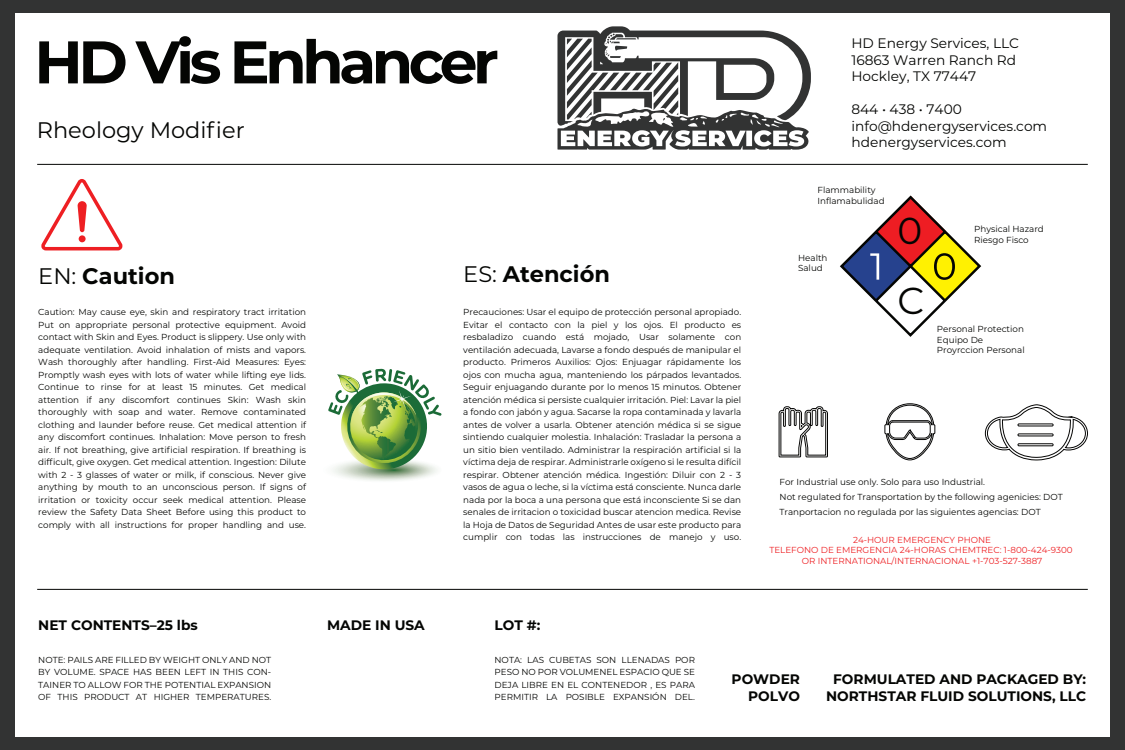
<style>
.page{position:relative;width:1125px;height:750px;background:#fff}
.page>*{position:absolute;margin:0;border:0;box-sizing:border-box;transform-origin:0 0}
.t1{font:700 60px "Montserrat";letter-spacing:-.075em;color:#040503}
.t2{font:37.5px "Montserrat";color:#040503}
.t3{font:700 22.5px "Montserrat";color:#040503}
.t4{font:22.5px "Montserrat";color:#040503}
.t5{font:13.75px/16.5px "Montserrat";color:#040503}
.t6{font:700 13.75px/16.5px "Montserrat";color:#040503;text-align:right}
.t7{font:8.75px/12.5px "Montserrat";color:#040503}
.t8{font:8.75px/10.5px "Montserrat";color:#ee1f23;text-align:center}
.s1{font-weight:400}
</style>
<div class="page">
<div style="left:0;top:0;width:14px;height:750px;background:#323333"></div>
<div style="left:1111px;top:0;width:14px;height:750px;background:#323333"></div>
<div style="left:0;top:0;width:1125px;height:12px;background:#323333"></div>
<div style="left:0;top:738px;width:1125px;height:12px;background:#323333"></div>
<svg style="left:557px;top:26px;width:254px;height:124px"></svg>
<hr style="left:37px;top:164px;width:1051px;height:1px;background:#040503">
<svg style="left:840px;top:195px;width:142px;height:142px"></svg>
<svg style="left:884px;top:403px;width:51px;height:58px"></svg>
<svg style="left:778px;top:406px;width:50px;height:52px"></svg>
<svg style="left:328px;top:369px;width:114px;height:112px"></svg>
<hr style="left:37px;top:589px;width:1051px;height:1px;background:#040503">
<svg style="left:41px;top:179px;width:82px;height:71px"></svg>
<svg style="left:985px;top:404px;width:103px;height:57px"></svg>
<h1 class="t1" style="left:34px;top:19px;width:466px">HD Vis Enhancer</h1>
<h3 class="t5" style="left:851px;top:35px;width:169px">HD Energy Services, LLC<br>16863 Warren Ranch Rd<br>Hockley, TX 77447</h3>
<h3 class="t5" style="left:851px;top:101px;width:197px">844 • 438 • 7400 info@hdenergyservices.com hdenergyservices.com</h3>
<p class="t7" style="left:818px;top:185px;width:69px;line-height:10.5px">Flammability<br>Inflamabulidad</p>
<h3 class="t4" style="left:37px;top:115px;width:209px">Rheology Modifier</h3>
<h3 class="t3" style="left:38px;top:260px;width:138px"><span class="s1">EN:</span> Caution</h3>
<p class="t7" style="left:38px;top:306px;width:269px;text-align:justify">Caution: May cause eye, skin and respiratory tract irritation Put on appropriate personal protective equipment. Avoid contact with Skin and Eyes. Product is slippery. Use only with adequate ventilation. Avoid inhalation of mists and vapors.<br>Wash thoroughly after handling. First-Aid Measures: Eyes:<br>Promptly wash eyes with lots of water while lifting eye lids.<br>Continue to rinse for at least 15 minutes. Get medical attention if any discomfort continues Skin: Wash skin thoroughly with soap and water. Remove contaminated clothing and launder before reuse. Get medical attention if any discomfort continues. Inhalation: Move person to fresh air. If not breathing, give artificial respiration. If breathing is difficult, give oxygen. Get medical attention. Ingestion: Dilute with 2 - 3 glasses of water or milk, if conscious. Never give anything by mouth to an unconscious person. If signs of irritation or toxicity occur seek medical attention. Please review the Safety Data Sheet Before using this product to comply with all instructions for proper handling and use.</p>
<h3 class="t3" style="left:463px;top:258px;width:148px"><span class="s1">ES:</span> Atención</h3>
<p class="t7" style="left:463px;top:306px;width:279px;text-align:justify">Precauciones: Usar el equipo de protección personal apropiado.<br>Evitar el contacto con la piel y los ojos. El producto es resbaladizo cuando está mojado, Usar solamente con ventilación adecuada, Lavarse a fondo después de manipular el producto. Primeros Auxilios: Ojos: Enjuagar rápidamente los ojos con mucha agua, manteniendo los párpados levantados.<br>Seguir enjuagando durante por lo menos 15 minutos. Obtener atención médica si persiste cualquier irritación. Piel: Lavar la piel a fondo con jabón y agua. Sacarse la ropa contaminada y lavarla antes de volver a usarla. Obtener atención médica si se sigue sintiendo cualquier molestia. Inhalación: Trasladar la persona a un sitio bien ventilado. Administrar la respiración artificial si la víctima deja de respirar. Administrarle oxígeno si le resulta difícil respirar. Obtener atención médica. Ingestión: Diluir con 2 - 3 vasos de agua o leche, si la víctima está consciente. Nunca darle nada por la boca a una persona que está inconsciente Si se dan senales de irritacion o toxicidad buscar atencion medica. Revise la Hoja de Datos de Seguridad Antes de usar este producto para cumplir con todas las instrucciones de manejo y uso.</p>
<h3 class="t6" style="left:38px;top:616px;width:161px">NET CONTENTS–25 lbs</h3>
<h3 class="t6" style="left:327px;top:616px;width:99px">MADE IN USA</h3>
<h3 class="t6" style="left:495px;top:616px;width:47px">LOT #:</h3>
<p class="t7" style="left:798px;top:252px;width:31px;line-height:10.5px">Health<br>Salud</p>
<h2 class="t2" style="left:898px;top:205px;width:26px">0</h2>
<p class="t7" style="left:974px;top:224px;width:71px;line-height:10.5px">Physical Hazard<br>Riesgo Fisco</p>
<h2 class="t2" style="left:898px;top:275px;width:28px">C</h2>
<p class="t7" style="left:937px;top:324px;width:89px;line-height:10.5px">Personal Protection<br>Equipo De<br>Proyrccion Personal</p>
<p class="t7" style="left:780px;top:474px;width:285px;line-height:15px">For Industrial use only. Solo para uso Industrial.<br>Not regulated for Transportation by the following agenicies: DOT<br>Tranportacion no regulada por las siguientes agencias: DOT</p>
<p class="t8" style="left:769px;top:534px;width:305px">24-HOUR EMERGENCY PHONE<br>TELEFONO DE EMERGENCIA 24-HORAS CHEMTREC: 1-800-424-9300<br>OR INTERNATIONAL/INTERNACIONAL +1-703-527-3887</p>
<p class="t7" style="left:38px;top:653px;width:234px;text-align:justify">NOTE: PAILS ARE FILLED BY WEIGHT ONLY AND NOT BY VOLUME. SPACE HAS BEEN LEFT IN THIS CON-TAINER TO ALLOW FOR THE POTENTIAL EXPANSION OF THIS PRODUCT AT HIGHER TEMPERATURES.</p>
<p class="t7" style="left:495px;top:653px;width:202px;text-align:justify">NOTA: LAS CUBETAS SON LLENADAS POR PESO NO POR VOLUMENEL ESPACIO QUE SE DEJA LIBRE EN EL CONTENEDOR , ES PARA PERMITIR LA POSIBLE EXPANSIÓN DEL.</p>
<h3 class="t6" style="left:732px;top:670px;width:70px">POWDER<br>POLVO</h3>
<h3 class="t6" style="left:826px;top:670px;width:262px;text-align:center">FORMULATED AND PACKAGED BY:<br>NORTHSTAR FLUID SOLUTIONS, LLC</h3>
</div>
